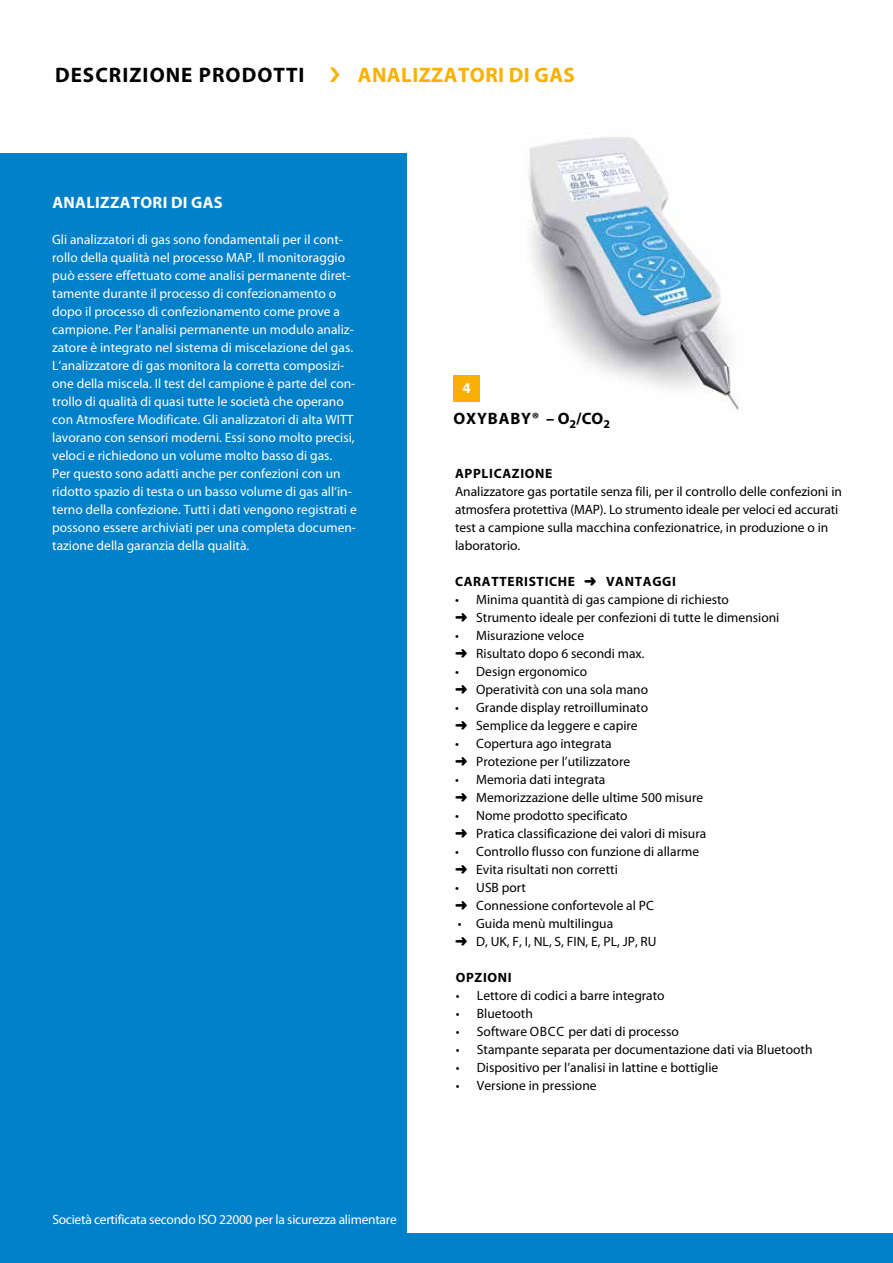
<style>
.page{position:relative;width:893px;height:1263px;background:#fff}
.page>*{position:absolute;margin:0;border:0;box-sizing:border-box;transform-origin:0 0}
.t1{font:700 21px "Myriad Pro";letter-spacing:.05em;color:#000}
.t2{font:700 21px "Myriad Pro";letter-spacing:.02em;color:#f9b000}
.t3{font:700 16.5px "Myriad Pro";letter-spacing:.02em;color:#fff}
.t4{font:700 16.5px "Myriad Pro";letter-spacing:.05em;color:#000}
.t5{font:700 15px "Myriad Pro";color:#fff}
.t6{font:13.5px/18px "Myriad Pro";color:#000}
.t7{font:13.5px/18px "Myriad Pro";color:#fff}
.t8{font:13.5px "Myriad Pro";letter-spacing:-.02em;color:#fff}
.t9{font:700 13.5px "Myriad Pro";letter-spacing:.05em;color:#000}
</style>
<div class="page">
<img style="left:528px;top:137px;width:211px;height:274px">
<div style="left:0;top:153px;width:406px;height:1110px;background:#0081c9"></div>
<div style="left:454px;top:375px;width:26px;height:26px;background:#f9b000"></div>
<div style="left:0;top:1234px;width:893px;height:29px;background:#0081c9"></div>
<h1 class="t1" style="left:55px;top:61px;width:251px">DESCRIZIONE PRODOTTI</h1>
<h1 class="t2" style="left:358px;top:61px;width:219px">ANALIZZATORI DI GAS</h1>
<p class="t3" style="left:52px;top:191px;width:172px">ANALIZZATORI DI GAS</p>
<p class="t7" style="left:52px;top:230px;width:306px">Gli analizzatori di gas sono fondamentali per il cont&shy;rollo della qualità nel processo MAP. Il monitoraggio può essere effettuato come analisi permanente diret&shy;tamente durante il processo di confezionamento o dopo il processo di confezionamento come prove a campione. Per l‘analisi permanente un modulo analiz&shy;zatore è integrato nel sistema di miscelazione del gas.<br>L‘analizzatore di gas monitora la corretta composizi&shy;one della miscela. Il test del campione è parte del con&shy;trollo di qualità di quasi tutte le società che operano con Atmosfere Modificate. Gli analizzatori di alta WITT lavorano con sensori moderni. Essi sono molto precisi, veloci e richiedono un volume molto basso di gas.<br>Per questo sono adatti anche per confezioni con un ridotto spazio di testa o un basso volume di gas all‘in&shy;terno della confezione. Tutti i dati vengono registrati e possono essere archiviati per una completa documen&shy;tazione della garanzia della qualità.</p>
<p class="t8" style="left:52px;top:1211px;width:346px">Società certificata secondo ISO 22000 per la sicurezza alimentare</p>
<p class="t5" style="left:462px;top:379px;width:10px">4</p>
<p class="t4" style="left:454px;top:407px;width:158px">OXYBABY® – O<sub>2</sub>/CO<sub>2</sub></p>
<p class="t9" style="left:455px;top:464px;width:99px">APPLICAZIONE</p>
<p class="t6" style="left:455px;top:482px;width:388px">Analizzatore gas portatile senza fili, per il controllo delle confezioni in atmosfera protettiva (MAP). Lo strumento ideale per veloci ed accurati test a campione sulla macchina confezionatrice, in produzione o in laboratorio.</p>
<p class="t9" style="left:455px;top:572px;width:223px">CARATTERISTICHE ➜ VANTAGGI</p>
<p class="t6" style="left:455px;top:590px;width:326px">• Minima quantità di gas campione di richiesto<br>➜ Strumento ideale per confezioni di tutte le dimensioni</p>
<p class="t6" style="left:455px;top:626px;width:191px">• Misurazione veloce<br>➜ Risultato dopo 6 secondi max.</p>
<p class="t6" style="left:455px;top:662px;width:195px">• Design ergonomico<br>➜ Operatività con una sola mano</p>
<p class="t6" style="left:455px;top:698px;width:195px">• Grande display retroilluminato ➜ Semplice da leggere e capire</p>
<p class="t6" style="left:455px;top:734px;width:177px">• Copertura ago integrata<br>➜ Protezione per l’utilizzatore</p>
<p class="t6" style="left:455px;top:770px;width:250px">• Memoria dati integrata<br>➜ Memorizzazione delle ultime 500 misure</p>
<p class="t6" style="left:455px;top:806px;width:253px">• Nome prodotto specificato<br>➜ Pratica classificazione dei valori di misura</p>
<p class="t6" style="left:455px;top:842px;width:246px">• Controllo flusso con funzione di allarme ➜ Evita risultati non corretti</p>
<p class="t6" style="left:455px;top:878px;width:200px">• USB port<br>➜ Connessione confortevole al PC</p>
<p class="t6" style="left:455px;top:914px;width:203px">• Guida menù multilingua<br>➜ D, UK, F, I, NL, S, FIN, E, PL, JP, RU</p>
<p class="t9" style="left:456px;top:968px;width:58px">OPZIONI</p>
<p class="t6" style="left:456px;top:986px;width:210px">• Lettore di codici a barre integrato</p>
<p class="t6" style="left:456px;top:1004px;width:79px">• Bluetooth</p>
<p class="t6" style="left:456px;top:1022px;width:225px">• Software OBCC per dati di processo</p>
<p class="t6" style="left:456px;top:1040px;width:358px">• Stampante separata per documentazione dati via Bluetooth</p>
<p class="t6" style="left:456px;top:1058px;width:264px">• Dispositivo per l’analisi in lattine e bottiglie</p>
<p class="t6" style="left:456px;top:1076px;width:142px">• Versione in pressione</p>
</div>
